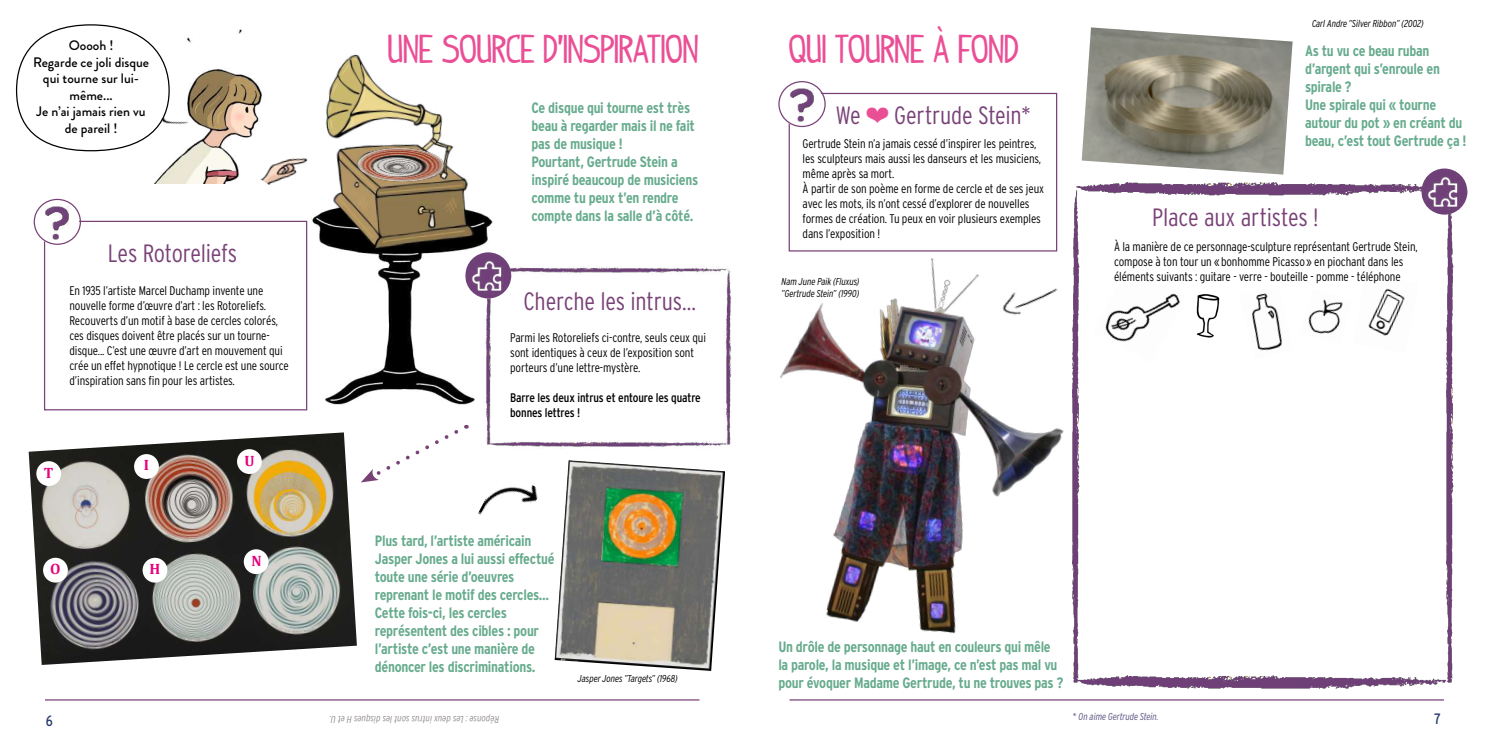
<style>
.page{position:relative;width:1489px;height:745px;background:#fff}
.page>*{position:absolute;margin:0;border:0;box-sizing:border-box;transform-origin:0 0}
.t1{font:31.25px "Indy Pimp";letter-spacing:.005em;color:#ea4f96}
.t2{font:300 condensed 25px "Interstate";letter-spacing:-.01em;color:#794277}
.t3{font:700 condensed 15px/18px "Interstate";letter-spacing:-.02em;color:#67ab8e}
.t4{font:700 15px "Cambria";color:#e6007d}
.t5{font:condensed 15px "Interstate";color:#2c3f71}
.t6{font:500 13.75px/16.5px "Brandon Grotesque";color:#000;text-align:center}
.t7{font:300 condensed 12.5px/15px "Interstate";letter-spacing:-.01em;color:#000}
.t8{font:condensed 12.5px/15px "Interstate";letter-spacing:-.01em;color:#000}
.t9{font:italic 300 condensed 10px/12px "Interstate";letter-spacing:-.01em;color:#000}
.t10{font:italic 300 condensed 10px "Interstate";color:#948f8d}
.t11{font:italic 300 condensed 10px "Interstate";letter-spacing:-.01em;color:#5e5482}
.s1{color:#ea4f96}
.s2{font-style:normal}
</style>
<div class="page">
<img style="left:307px;top:217px;width:194px;height:193px">
<img style="left:1057px;top:165px;width:397px;height:524px">
<img style="left:1095px;top:265px;width:90px;height:97px">
<img style="left:116px;top:26px;width:146px;height:158px">
<hr style="left:789px;top:698px;width:654px;height:2px;background:#794277">
<hr style="left:45px;top:698px;width:654px;height:2px;background:#794277">
<div style="left:44px;top:220px;width:263px;height:190px;background:#fff;border:1px solid #794277"></div>
<div style="left:34px;top:199px;width:45px;height:46px;background:#fff;border-radius:50%"></div>
<img style="left:45px;top:206px;width:23px;height:33px">
<div style="left:34px;top:199px;width:47px;height:46px;border:1px solid #794277;border-radius:50%"></div>
<div style="left:17px;top:25px;width:152px;height:126px;background:#fff;border-radius:50%"></div>
<img style="left:146px;top:99px;width:53px;height:45px">
<img style="left:1421px;top:169px;width:47px;height:46px">
<img style="left:1421px;top:168px;width:46px;height:46px;border-radius:23px">
<img style="left:29px;top:432px;width:328px;height:232px">
<img style="left:472px;top:262px;width:260px;height:185px">
<img style="left:465px;top:252px;width:46px;height:46px;border-radius:23px">
<img style="left:478px;top:485px;width:60px;height:30px">
<div style="left:36px;top:461px;width:25px;height:24px;background:#fff;border-radius:50%"></div>
<div style="left:134px;top:454px;width:25px;height:24px;background:#fff;border-radius:50%"></div>
<div style="left:237px;top:449px;width:25px;height:24px;background:#fff;border-radius:50%"></div>
<div style="left:43px;top:557px;width:25px;height:25px;background:#fff;border-radius:50%"></div>
<div style="left:143px;top:557px;width:24px;height:25px;background:#fff;border-radius:50%"></div>
<div style="left:244px;top:549px;width:24px;height:24px;background:#fff;border-radius:50%"></div>
<img style="left:780px;top:223px;width:315px;height:453px">
<div style="left:788px;top:93px;width:269px;height:158px;background:#fff;border:1px solid #794277"></div>
<div style="left:778px;top:82px;width:45px;height:45px;background:#fff;border-radius:50%"></div>
<img style="left:789px;top:88px;width:24px;height:34px">
<div style="left:778px;top:81px;width:47px;height:46px;border:1px solid #794277;border-radius:50%"></div>
<img style="left:1081px;top:27px;width:211px;height:147px">
<img style="left:961px;top:242px;width:132px;height:123px">
<img style="left:1191px;top:293px;width:32px;height:51px">
<img style="left:1238px;top:285px;width:54px;height:73px">
<img style="left:1300px;top:289px;width:51px;height:55px">
<img style="left:257px;top:140px;width:51px;height:45px">
<img style="left:308px;top:54px;width:180px;height:210px">
<img style="left:338px;top:145px;width:117px;height:44px">
<img style="left:554px;top:460px;width:171px;height:210px">
<svg style="left:361px;top:424px;width:106px;height:58px"></svg>
<p class="t6" style="left:33px;top:37px;width:118px">Ooooh !<br>Regarde ce joli disque qui tourne sur lui&shy;même...<br>Je n’ai jamais rien vu de pareil !</p>
<h1 class="t1" style="left:788px;top:35px;width:231px">QUI TOURNE A FOND</h1>
<h1 class="t1" style="left:388px;top:35px;width:312px">UNE SOURCE D’INSPIRATION</h1>
<p class="t3" style="left:531px;top:98px;width:168px">Ce disque qui tourne est très beau à regarder mais il ne fait pas de musique !<br>Pourtant, Gertrude Stein a inspiré beaucoup de musiciens comme tu peux t’en rendre compte dans la salle d’à côté.</p>
<h2 class="t2" style="left:835px;top:101px;width:197px">We <span class="s1">❤</span> Gertrude Stein*</h2>
<p class="t7" style="left:802px;top:135px;width:243px">Gertrude Stein n’a jamais cessé d’inspirer les peintres, les sculpteurs mais aussi les danseurs et les musiciens, même après sa mort.<br>À partir de son poème en forme de cercle et de ses jeux avec les mots, ils n’ont cessé d’explorer de nouvelles formes de création. Tu peux en voir plusieurs exemples dans l’exposition !</p>
<h2 class="t2" style="left:108px;top:239px;width:131px">Les Rotoreliefs</h2>
<p class="t7" style="left:69px;top:282px;width:221px">En 1935 l’artiste Marcel Duchamp invente une nouvelle forme d’œuvre d’art : les Rotoreliefs.<br>Recouverts d’un motif à base de cercles colorés, ces disques doivent être placés sur un tourne&shy;disque... C’est une œuvre d’art en mouvement qui crée un effet hypnotique ! Le cercle est une source d’inspiration sans fin pour les artistes.</p>
<p class="t4" style="left:44px;top:463px;width:11px">T</p>
<p class="t4" style="left:144px;top:455px;width:7px">I</p>
<p class="t4" style="left:244px;top:452px;width:12px">U</p>
<p class="t4" style="left:50px;top:560px;width:12px">O</p>
<p class="t4" style="left:149px;top:559px;width:12px">H</p>
<p class="t4" style="left:252px;top:551px;width:12px">N</p>
<h2 class="t2" style="left:523px;top:286px;width:174px">Cherche les intrus...</h2>
<p class="t7" style="left:510px;top:329px;width:197px">Parmi les Rotoreliefs ci-contre, seuls ceux qui sont identiques à ceux de l’exposition sont porteurs d’une lettre-mystère.</p>
<p class="t8" style="left:510px;top:389px;width:192px">Barre les deux intrus et entoure les quatre bonnes lettres !</p>
<p class="t3" style="left:375px;top:531px;width:181px">Plus tard, l’artiste américain<br>Jasper Jones a lui aussi effectué toute une série d’oeuvres reprenant le motif des cercles...<br>Cette fois-ci, les cercles représentent des cibles : pour l’artiste c’est une manière de dénoncer les discriminations.</p>
<p class="t9" style="left:578px;top:672px;width:101px">Jasper Jones ”Targets” (1968)</p>
<p class="t9" style="left:781px;top:275px;width:79px">Nam June Paik (Fluxus) ”Gertrude Stein” (1990)</p>
<p class="t3" style="left:778px;top:637px;width:286px">Un drôle de personnage haut en couleurs qui mêle la parole, la musique et l’image, ce n’est pas mal vu pour évoquer Madame Gertrude, tu ne trouves pas ?</p>
<p class="t9" style="left:1311px;top:17px;width:113px">Carl Andre ”Silver Ribbon” (2002)</p>
<p class="t3" style="left:1304px;top:41px;width:163px">As tu vu ce beau ruban d’argent qui s’enroule en spirale ?<br>Une spirale qui « tourne autour du pot » en créant du beau, c’est tout Gertrude ça !</p>
<h2 class="t2" style="left:1152px;top:203px;width:168px">Place aux artistes !</h2>
<p class="t7" style="left:1113px;top:239px;width:305px">À la manière de ce personnage-sculpture représentant Gertrude Stein, compose à ton tour un « bonhomme Picasso » en piochant dans les éléments suivants : guitare - verre - bouteille - pomme - téléphone</p>
<p class="t11" style="left:1072px;top:710px;width:87px"><span class="s2">*</span> On aime Gertrude Stein.</p>
<p class="t5" style="left:46px;top:712px;width:9px">6</p>
<p class="t5" style="left:1433px;top:710px;width:8px">7</p>
<p class="t10" style="left:499px;top:725px;width:171px;rotate:-180deg">Réponse : Les deux intrus sont les disques H et U.</p>
</div>
